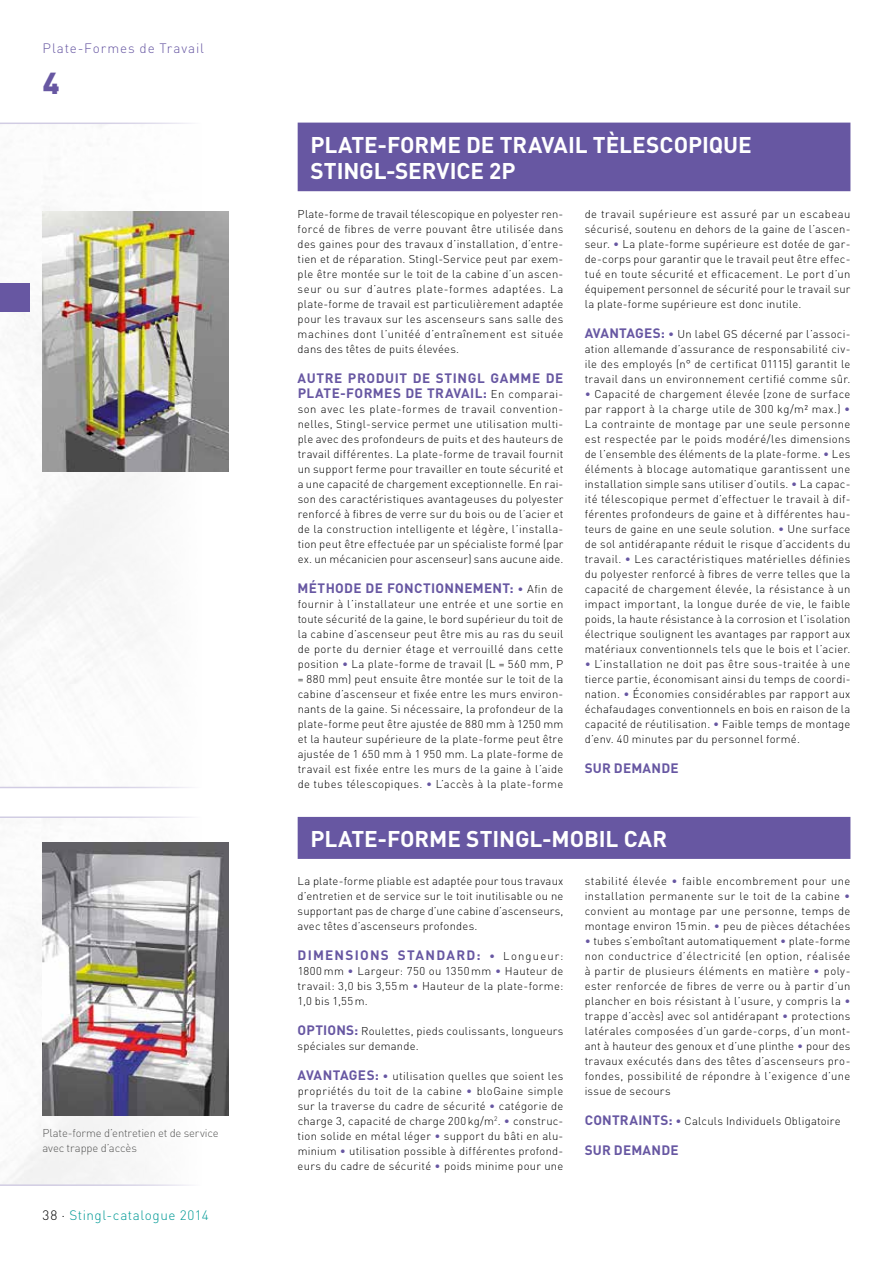
<style>
.page{position:relative;width:893px;height:1263px;background:#fff}
.page>*{position:absolute;margin:0;border:0;box-sizing:border-box;transform-origin:0 0}
.t1{font:900 30px "DIN";color:#6757a2}
.t2{font:700 22.5px/26.5px "DIN";letter-spacing:-.005em;color:#fff}
.t3{font:700 13.5px "DIN";letter-spacing:.045em;color:#6757a2}
.t4{font:700 13.5px "DIN";letter-spacing:.09em;color:#6757a2}
.t5{font:300 13.5px "DIN";letter-spacing:.04em;color:#009a96}
.t6{font:300 13.5px "DIN";letter-spacing:.06em;color:#6757a2}
.t7{font:700 13.5px "DIN";letter-spacing:.01em;color:#6757a2}
.t8{font:300 11.25px/15px "DIN";letter-spacing:.025em;color:#000;text-align:justify}
.t9{font:300 11.25px/15px "DIN";letter-spacing:-.01em;color:#565655}
.s1{color:#000}
.s2{color:#6757a2}
.s3{font-weight:700;font-size:13.5px;color:#6757a2}
.s4{font-weight:300;font-size:11.25px}
.s5{font-weight:300;font-size:11.25px;color:#000}
</style>
<div class="page">
<svg style="left:0;top:816px;width:229px;height:370px"></svg>
<svg style="left:0;top:123px;width:229px;height:665px"></svg>
<div style="left:298px;top:817px;width:552px;height:42px;background:#6757a2"></div>
<img style="left:43px;top:843px;width:186px;height:272px">
<div style="left:298px;top:123px;width:552px;height:68px;background:#6757a2"></div>
<img style="left:43px;top:211px;width:186px;height:260px">
<div style="left:0;top:284px;width:30px;height:28px;background:#6757a2"></div>
<p class="t6" style="left:43px;top:40px;width:163px">Plate-Formes de Travail</p>
<h1 class="t1" style="left:43px;top:63px;width:18px">4</h1>
<p class="t9" style="left:43px;top:1125px;width:178px">Plate-forme d’entretien et de service avec trappe d’accès</p>
<p class="t5" style="left:43px;top:1207px;width:168px"><span class="s1">38 ·</span> Stingl-catalogue 2014</p>
<h2 class="t2" style="left:310px;top:130px;width:443px">PLATE-FORME DE TRAVAIL TÈLESCOPIQUE<br>STINGL-SERVICE 2P</h2>
<p class="t8" style="left:298px;top:206px;width:267px">Plate-forme de travail télescopique en polyester ren&shy;forcé de fibres de verre pouvant être utilisée dans des gaines pour des travaux d’installation, d’entre&shy;tien et de réparation. Stingl-Service peut par exem&shy;ple être montée sur le toit de la cabine d’un ascen&shy;seur ou sur d’autres plate-formes adaptées. La plate-forme de travail est particulièrement adaptée pour les travaux sur les ascenseurs sans salle des machines dont l’unitéé d’entraînement est située dans des têtes de puits élevées.</p>
<p class="t3" style="left:298px;top:369px;width:10px">AUTRE</p>
<p class="t3" style="left:348px;top:369px;width:19px">PRODUIT</p>
<p class="t3" style="left:413px;top:369px;width:33px">DE STINGL</p>
<p class="t3" style="left:490px;top:369px;width:11px">GAMME</p>
<p class="t3" style="left:546px;top:369px;width:9px">DE</p>
<p class="t3" style="left:298px;top:384px;width:18px">PLATE</p>
<p class="t3" style="left:340px;top:384px;width:17px">-FORMES</p>
<p class="t3" style="left:405px;top:384px;width:31px">DE TRAVAIL</p>
<p class="t8" style="left:585px;top:206px;width:267px">de travail supérieure est assuré par un escabeau sécurisé, soutenu en dehors de la gaine de l’ascen&shy;seur. <span class="s2">•</span> La plate-forme supérieure est dotée de gar&shy;de-corps pour garantir que le travail peut être effec&shy;tué en toute sécurité et efficacement. Le port d’un équipement personnel de sécurité pour le travail sur la plate-forme supérieure est donc inutile.</p>
<p class="t3" style="left:585px;top:324px;width:10px">AVANTAGES</p>
<p class="t8" style="left:585px;top:326px;width:267px;text-indent:76px"><span class="s3">:</span> <span class="s2">•</span> Un label GS décerné par l’associ&shy;ation allemande d’assurance de responsabilité civ&shy;ile des employés (n° de certificat 01115) garantit le travail dans un environnement certifié comme sûr.</p>
<p class="t8" style="left:585px;top:386px;width:267px"><span class="s2">•</span> Capacité de chargement élevée (zone de surface par rapport à la charge utile de 300 kg/m² max.) <span class="s2">• </span>La contrainte de montage par une seule personne est respectée par le poids modéré/les dimensions de l’ensemble des éléments de la plate-forme. <span class="s2">•</span> Les éléments à blocage automatique garantissent une installation simple sans utiliser d’outils. <span class="s2">•</span> La capac&shy;ité télescopique permet d’effectuer le travail à dif&shy;férentes profondeurs de gaine et à différentes hau&shy;teurs de gaine en une seule solution. <span class="s2">•</span> Une surface de sol antidérapante réduit le risque d’accidents du travail. <span class="s2">•</span> Les caractéristiques matérielles définies du polyester renforcé à fibres de verre telles que la capacité de chargement élevée, la résistance à un impact important, la longue durée de vie, le faible poids, la haute résistance à la corrosion et l’isolation électrique soulignent les avantages par rapport aux matériaux conventionnels tels que le bois et l’acier.</p>
<p class="t8" style="left:585px;top:656px;width:267px"><span class="s2">•</span> L’installation ne doit pas être sous-traitée à une tierce partie, économisant ainsi du temps de coordi&shy;nation. <span class="s2">•</span> Économies considérables par rapport aux échafaudages conventionnels en bois en raison de la capacité de réutilisation. <span class="s2">•</span> Faible temps de montage d’env. 40 minutes par du personnel formé.</p>
<p class="t7" style="left:585px;top:759px;width:95px">SUR DEMANDE</p>
<p class="t8" style="left:298px;top:386px;width:267px;text-indent:185px"><span class="s3">:</span> En comparai&shy;son avec les plate-formes de travail convention&shy;nelles, Stingl-service permet une utilisation multi&shy;ple avec des profondeurs de puits et des hauteurs de travail différentes. La plate-forme de travail fournit un support ferme pour travailler en toute sécurité et a une capacité de chargement exceptionnelle. En rai&shy;son des caractéristiques avantageuses du polyester renforcé à fibres de verre sur du bois ou de l’acier et de la construction intelligente et légère, l’installa&shy;tion peut être effectuée par un spécialiste formé (par ex. un mécanicien pour ascenseur) sans aucune aide.</p>
<p class="t3" style="left:298px;top:579px;width:10px">MÉTHODE</p>
<p class="t3" style="left:366px;top:579px;width:32px">DE FONCTIONNEMENT</p>
<p class="t8" style="left:298px;top:581px;width:267px;text-indent:212px"><span class="s3">:</span> <span class="s2">•</span> Afin de fournir à l’installateur une entrée et une sortie en toute sécurité de la gaine, le bord supérieur du toit de la cabine d’ascenseur peut être mis au ras du seuil de porte du dernier étage et verrouillé dans cette position <span class="s2">•</span> La plate-forme de travail (L = 560 mm, P = 880 mm) peut ensuite être montée sur le toit de la cabine d’ascenseur et fixée entre les murs environ&shy;nants de la gaine. Si nécessaire, la profondeur de la plate-forme peut être ajustée de 880 mm à 1250 mm et la hauteur supérieure de la plate-forme peut être ajustée de 1 650 mm à 1 950 mm. La plate-forme de travail est fixée entre les murs de la gaine à l’aide de tubes télescopiques. <span class="s2">•</span> L’accès à la plate-forme</p>
<h2 class="t2" style="left:310px;top:824px;width:358px">PLATE-FORME STINGL-MOBIL CAR</h2>
<p class="t8" style="left:298px;top:873px;width:267px">La plate-forme pliable est adaptée pour tous travaux d’entretien et de service sur le toit inutilisable ou ne supportant pas de charge d’une cabine d’ascenseurs, avec têtes d’ascenseurs profondes.</p>
<p class="t4" style="left:298px;top:946px;width:267px">DIMENSIONS STANDARD: <span class="s4">•</span> <span class="s5">Longueur:</span></p>
<p class="t8" style="left:298px;top:963px;width:267px">1800 mm <span class="s2">•</span> Largeur: 750 ou 1350 mm <span class="s2">•</span> Hauteur de travail: 3,0 bis 3,55 m <span class="s2">•</span> Hauteur de la plate-forme:<br>1,0 bis 1,55m.</p>
<p class="t8" style="left:298px;top:1023px;width:267px"><span class="s3">OPTIONS:</span> Roulettes, pieds coulissants, longueurs spéciales sur demande.</p>
<p class="t8" style="left:298px;top:1068px;width:267px"><span class="s3">AVANTAGES:</span> <span class="s2">•</span> utilisation quelles que soient les propriétés du toit de la cabine <span class="s2">•</span> bloGaine simple sur la traverse du cadre de sécurité <span class="s2">•</span> catégorie de charge 3, capacité de charge 200kg/m<sup>2</sup>. <span class="s2">•</span> construc&shy;tion solide en métal léger <span class="s2">•</span> support du bâti en alu&shy;minium <span class="s2">•</span> utilisation possible à différentes profond&shy;eurs du cadre de sécurité <span class="s2">•</span> poids minime pour une</p>
<p class="t8" style="left:585px;top:873px;width:267px">stabilité élevée <span class="s2">•</span> faible encombrement pour une installation permanente sur le toit de la cabine <span class="s2">• </span>convient au montage par une personne, temps de montage environ 15min. <span class="s2">•</span> peu de pièces détachées</p>
<p class="t8" style="left:585px;top:933px;width:267px"><span class="s2">•</span> tubes s’emboîtant automatiquement <span class="s2">•</span> plate-forme non conductrice d’électricité (en option, réalisée à partir de plusieurs éléments en matière <span class="s2">•</span> poly&shy;ester renforcée de fibres de verre ou à partir d’un plancher en bois résistant à l’usure, y compris la <span class="s2">• </span>trappe d’accès) avec sol antidérapant <span class="s2">•</span> protections latérales composées d’un garde-corps, d’un mont&shy;ant à hauteur des genoux et d’une plinthe <span class="s2">•</span> pour des travaux exécutés dans des têtes d’ascenseurs pro&shy;fondes, possibilité de répondre à l’exigence d’une issue de secours</p>
<p class="t3" style="left:585px;top:1111px;width:10px">CONTRAINTS</p>
<p class="t8" style="left:668px;top:1113px;width:174px"><span class="s3">:</span> <span class="s2">•</span> Calculs Individuels Obligatoire</p>
<p class="t7" style="left:585px;top:1141px;width:95px">SUR DEMANDE</p>
</div>
